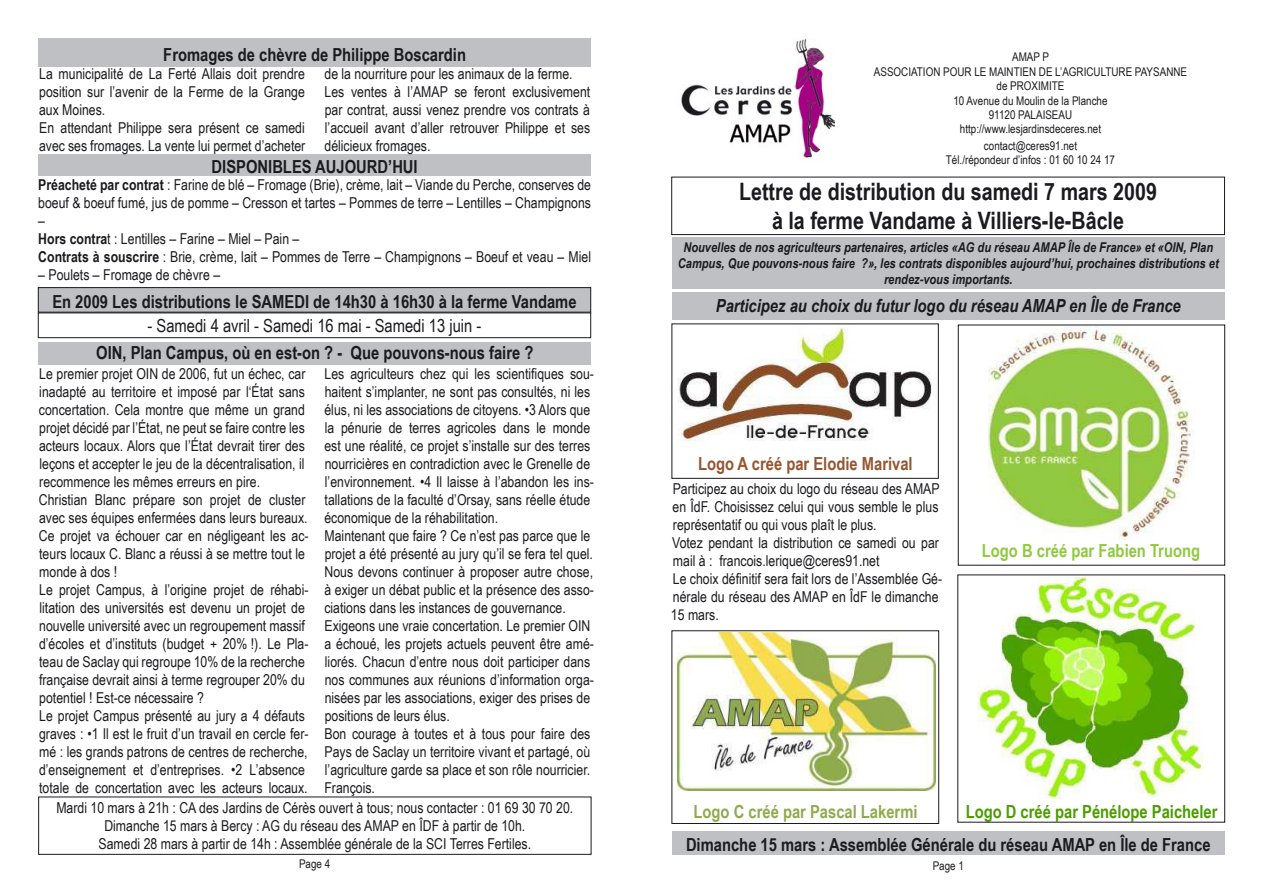
<style>
.page{position:relative;width:1263px;height:893px;background:#fff}
.page>*{position:absolute;margin:0;border:0;box-sizing:border-box;transform-origin:0 0}
.t1{font:700 24px "Arial Narrow";color:#1b1b1f}
.t2{font:700 18px "Arial Narrow";color:#1b1b1f}
.t3{font:italic 700 18px "Arial Narrow";color:#1b1b1f}
.t4{font:18px "Arial Narrow";color:#1b1b1f}
.t5{font:700 18px "Arial Narrow";color:#4b9c00}
.t6{font:700 18px "Arial Narrow";color:#8fab4d}
.t7{font:700 18px "Arial Narrow";color:#95552e}
.t8{font:700 18px "Arial Narrow";color:#90c93f}
.t9{font:15px/18px "Arial Narrow";color:#1b1b1f}
.t10{font:italic 700 13.5px/16.2px "Arial Narrow";color:#1b1b1f;text-align:center}
.t11{font:12px "Arial Narrow";color:#1b1b1f}
.s1{font-weight:700}
</style>
<div class="page">
<img style="left:681px;top:38px;width:154px;height:120px">
<div style="left:671px;top:177px;width:554px;height:58px;border:1px solid #1b1b1f"></div>
<div style="left:672px;top:237px;width:553px;height:52px;background:#bec0c3"></div>
<div style="left:672px;top:292px;width:553px;height:27px;background:#bec0c3"></div>
<div style="left:39px;top:342px;width:552px;height:23px;background:#bec0c3"></div>
<div style="left:38px;top:313px;width:553px;height:25px;border:1px solid #1b1b1f"></div>
<div style="left:38px;top:288px;width:553px;height:24px;background:#bec0c3"></div>
<div style="left:38px;top:287px;width:553px;height:26px;border:1px solid #1b1b1f"></div>
<div style="left:38px;top:154px;width:553px;height:21px;background:#bec0c3"></div>
<div style="left:38px;top:797px;width:553px;height:58px;border:1px solid #1b1b1f"></div>
<img style="left:677px;top:633px;width:258px;height:157px">
<div style="left:671px;top:630px;width:268px;height:194px;border:1px solid #1b1b1f"></div>
<img style="left:978px;top:577px;width:226px;height:222px">
<img style="left:988px;top:327px;width:203px;height:213px">
<div style="left:958px;top:325px;width:267px;height:241px;border:1px solid #1b1b1f"></div>
<img style="left:677px;top:327px;width:259px;height:120px">
<div style="left:671px;top:323px;width:268px;height:156px;border:1px solid #1b1b1f"></div>
<div style="left:38px;top:38px;width:553px;height:29px;background:#bec0c3"></div>
<div style="left:672px;top:831px;width:553px;height:24px;background:#bec0c3"></div>
<p class="t2" style="left:163px;top:41px;width:304px">Fromages de chèvre de Philippe Boscardin</p>
<p class="t9" style="left:39px;top:64px;width:267px;text-align:justify">La municipalité de La Ferté Allais doit prendre position sur l’avenir de la Ferme de la Grange aux Moines.</p>
<p class="t9" style="left:39px;top:118px;width:268px">En attendant Philippe sera présent ce samedi avec ses fromages. La vente lui permet d’acheter</p>
<p class="t9" style="left:324px;top:64px;width:250px">de la nourriture pour les animaux de la ferme.</p>
<p class="t9" style="left:324px;top:82px;width:267px;text-align:justify">Les ventes à l’AMAP se feront exclusivement par contrat, aussi venez prendre vos contrats à l’accueil avant d’aller retrouver Philippe et ses délicieux fromages.</p>
<p class="t2" style="left:212px;top:153px;width:208px">DISPONIBLES AUJOURD’HUI</p>
<p class="t9" style="left:38px;top:175px;width:554px;text-align:justify"><span class="s1">Préacheté par contrat</span> : Farine de blé – Fromage (Brie), crème, lait – Viande du Perche, conserves de boeuf &amp; boeuf fumé, jus de pomme – Cresson et tartes – Pommes de terre – Lentilles – Champignons –</p>
<p class="t9" style="left:38px;top:229px;width:263px"><span class="s1">Hors contra</span>t : Lentilles – Farine – Miel – Pain –</p>
<p class="t9" style="left:38px;top:247px;width:554px"><span class="s1">Contrats à souscrire</span> : Brie, crème, lait – Pommes de Terre – Champignons – Boeuf et veau – Miel</p>
<p class="t9" style="left:38px;top:265px;width:183px">– Poulets – Fromage de chèvre –</p>
<p class="t2" style="left:52px;top:288px;width:526px">En 2009 Les distributions le SAMEDI de 14h30 à 16h30 à la ferme Vandame</p>
<p class="t4" style="left:148px;top:312px;width:335px">- Samedi 4 avril - Samedi 16 mai - Samedi 13 juin -</p>
<p class="t2" style="left:96px;top:339px;width:439px">OIN, Plan Campus, où en est-on ? - Que pouvons-nous faire ?</p>
<p class="t9" style="left:39px;top:364px;width:268px;text-align:justify">Le premier projet OIN de 2006, fut un échec, car inadapté au territoire et imposé par l‘État sans concertation. Cela montre que même un grand projet décidé par l’État, ne peut se faire contre les acteurs locaux. Alors que l’État devrait tirer des leçons et accepter le jeu de la décentralisation, il recommence les mêmes erreurs en pire.</p>
<p class="t9" style="left:39px;top:490px;width:271px">Christian Blanc prépare son projet de cluster avec ses équipes enfermées dans leurs bureaux.<br>Ce projet va échouer car en négligeant les ac&shy;teurs locaux C. Blanc a réussi à se mettre tout le monde à dos !</p>
<p class="t9" style="left:39px;top:580px;width:271px">Le projet Campus, à l’origine projet de réhabi&shy;litation des universités est devenu un projet de nouvelle université avec un regroupement massif d’écoles et d’instituts (budget + 20% !). Le Pla&shy;teau de Saclay qui regroupe 10% de la recherche française devrait ainsi à terme regrouper 20% du potentiel ! Est-ce nécessaire ?</p>
<p class="t9" style="left:39px;top:706px;width:271px">Le projet Campus présenté au jury a 4 défauts graves : •1 Il est le fruit d’un travail en cercle fer&shy;mé : les grands patrons de centres de recherche, d’enseignement et d’entreprises. •2 L’absence totale de concertation avec les acteurs locaux.</p>
<p class="t9" style="left:324px;top:364px;width:271px">Les agriculteurs chez qui les scientifiques sou&shy;haitent s’implanter, ne sont pas consultés, ni les élus, ni les associations de citoyens. •3 Alors que la pénurie de terres agricoles dans le monde est une réalité, ce projet s’installe sur des terres nourricières en contradiction avec le Grenelle de l’environnement. •4 Il laisse à l’abandon les ins&shy;tallations de la faculté d’Orsay, sans réelle étude économique de la réhabilitation.</p>
<p class="t9" style="left:324px;top:526px;width:271px">Maintenant que faire ? Ce n’est pas parce que le projet a été présenté au jury qu’il se fera tel quel.<br>Nous devons continuer à proposer autre chose, à exiger un débat public et la présence des asso&shy;ciations dans les instances de gouvernance.</p>
<p class="t9" style="left:324px;top:616px;width:271px">Exigeons une vraie concertation. Le premier OIN a échoué, les projets actuels peuvent être amé&shy;liorés. Chacun d’entre nous doit participer dans nos communes aux réunions d’information orga&shy;nisées par les associations, exiger des prises de positions de leurs élus.</p>
<p class="t9" style="left:325px;top:724px;width:267px;text-align:justify">Bon courage à toutes et à tous pour faire des Pays de Saclay un territoire vivant et partagé, où l’agriculture garde sa place et son rôle nourricier.</p>
<p class="t9" style="left:324px;top:778px;width:52px">François.</p>
<p class="t9" style="left:56px;top:798px;width:518px">Mardi 10 mars à 21h : CA des Jardins de Cérès ouvert à tous; nous contacter : 01 69 30 70 20.</p>
<p class="t9" style="left:104px;top:816px;width:422px">Dimanche 15 mars à Bercy : AG du réseau des AMAP en ÎDF à partir de 10h.</p>
<p class="t9" style="left:99px;top:834px;width:434px">Samedi 28 mars à partir de 14h : Assemblée générale de la SCI Terres Fertiles.</p>
<p class="t11" style="left:299px;top:855px;width:33px">Page 4</p>
<p class="t11" style="left:1012px;top:48px;width:39px">AMAP P</p>
<p class="t11" style="left:874px;top:63px;width:315px">ASSOCIATION POUR LE MAINTIEN DE L’AGRICULTURE PAYSANNE</p>
<p class="t11" style="left:996px;top:77px;width:69px">de PROXIMITE</p>
<p class="t11" style="left:953px;top:92px;width:156px">10 Avenue du Moulin de la Planche</p>
<p class="t11" style="left:989px;top:106px;width:85px">91120 PALAISEAU</p>
<p class="t11" style="left:960px;top:120px;width:143px">http://www.lesjardinsdeceres.net</p>
<p class="t11" style="left:984px;top:137px;width:95px">contact@ceres91.net</p>
<p class="t11" style="left:946px;top:151px;width:171px">Tél./répondeur d’infos : 01 60 10 24 17</p>
<p class="t1" style="left:739px;top:173px;width:419px">Lettre de distribution du samedi 7 mars 2009</p>
<p class="t1" style="left:772px;top:202px;width:353px">à la ferme Vandame à Villiers-le-Bâcle</p>
<p class="t10" style="left:678px;top:238px;width:542px">Nouvelles de nos agriculteurs partenaires, articles «AG du réseau AMAP Île de France» et «OIN, Plan<br>Campus, Que pouvons-nous faire ?», les contrats disponibles aujourd’hui, prochaines distributions et rendez-vous importants.</p>
<p class="t3" style="left:716px;top:292px;width:466px">Participez au choix du futur logo du réseau AMAP en Île de France</p>
<p class="t7" style="left:698px;top:450px;width:216px">Logo A créé par Elodie Marival</p>
<p class="t9" style="left:673px;top:479px;width:269px;text-align:justify">Participez au choix du logo du réseau des AMAP en ÎdF. Choisissez celui qui vous semble le plus représentatif ou qui vous plaît le plus.</p>
<p class="t9" style="left:672px;top:533px;width:268px">Votez pendant la distribution ce samedi ou par mail à : francois.lerique@ceres91.net</p>
<p class="t9" style="left:671px;top:569px;width:273px">Le choix définitif sera fait lors de l’Assemblée Gé&shy;nérale du réseau des AMAP en ÎdF le dimanche<br>15 mars.</p>
<p class="t8" style="left:982px;top:537px;width:220px">Logo B créé par Fabien Truong</p>
<p class="t6" style="left:693px;top:798px;width:225px">Logo C créé par Pascal Lakermi</p>
<p class="t5" style="left:966px;top:798px;width:253px">Logo D créé par Pénélope Paicheler</p>
<p class="t2" style="left:686px;top:831px;width:526px">Dimanche 15 mars : Assemblée Générale du réseau AMAP en Île de France</p>
<p class="t11" style="left:933px;top:856px;width:33px">Page 1</p>
</div>
